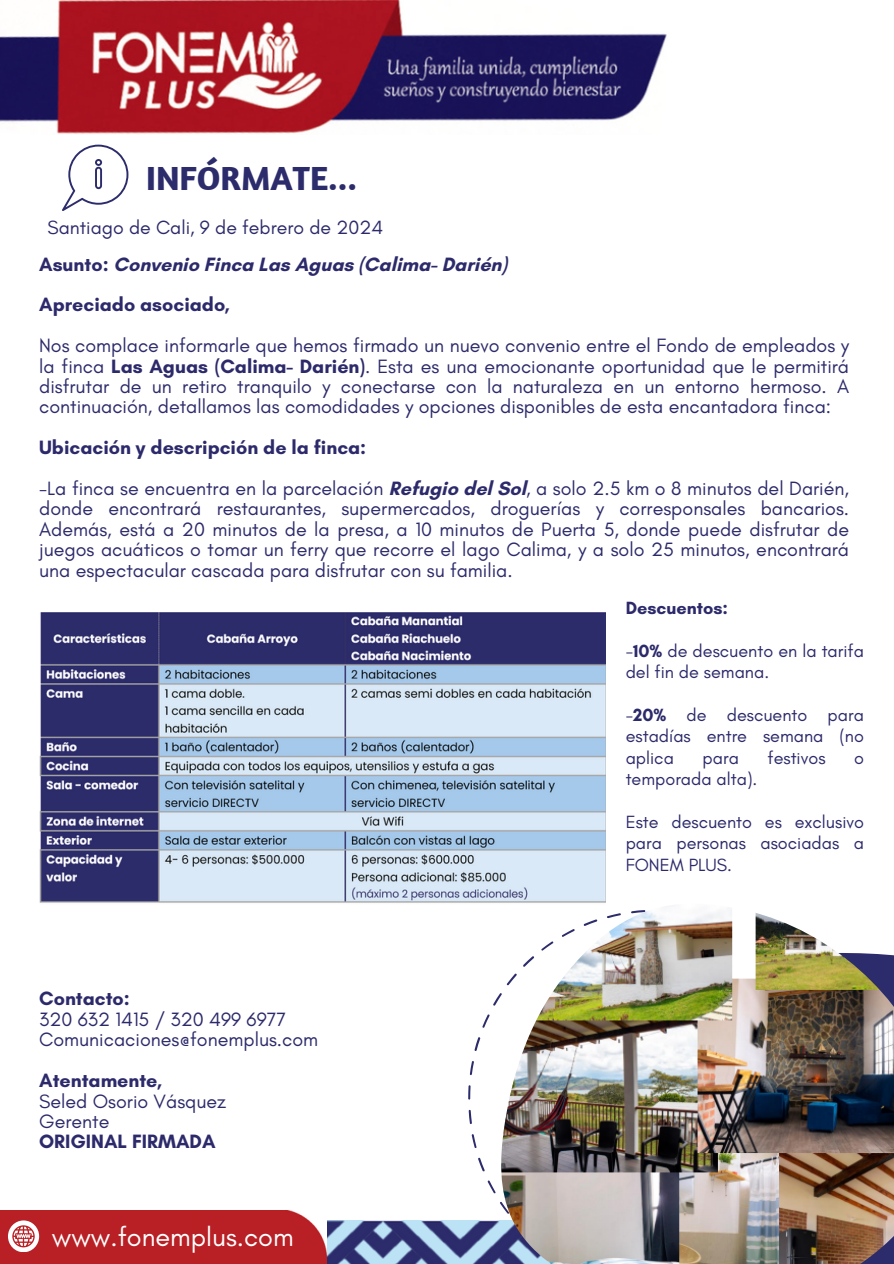
<style>
.page{position:relative;width:894px;height:1264px;background:#fff}
.page>*{position:absolute;margin:0;border:0;box-sizing:border-box;transform-origin:0 0}
.t1{font:700 34.2px "Amaranth";color:#2c2c6c}
.t2{font:27px "Glacial Indifference";color:#fff}
.t3{font:19.65px/20.4px "Glacial Indifference";color:#2c2a6b;text-align:justify}
.t4{font:700 19.65px "Glacial Indifference";color:#2c2a6b}
.t5{font:19.5px "Glacial Indifference";color:#2c2a6b}
.t6{font:18px/21.3px "Glacial Indifference";color:#2c2a6b;text-align:justify}
.t7{font:700 18px "Glacial Indifference";color:#2c2a6b}
.s1{font-weight:700}
</style>
<div class="page">
<img style="left:326px;top:1220px;width:175px;height:43px">
<img style="left:501px;top:905px;width:392px;height:358px">
<div style="left:0;top:1210px;width:326px;height:53px;background:#b92025"></div>
<svg style="left:8px;top:1220px;width:31px;height:31px"></svg>
<svg style="left:62px;top:145px;width:66px;height:65px"></svg>
<img style="left:39px;top:612px;width:566px;height:295px">
<img style="left:0;top:0;width:667px;height:134px">
<p class="t1" style="left:146px;top:157px;width:212px">INFÓRMATE...</p>
<h3 class="t5" style="left:48px;top:215px;width:337px">Santiago de Cali, 9 de febrero de 2024</h3>
<p class="t4" style="left:39px;top:252px;width:469px">Asunto: Convenio Finca Las Aguas (Calima- Darién)</p>
<p class="t4" style="left:39px;top:293px;width:192px">Apreciado asociado,</p>
<h1 class="t3" style="left:39px;top:335px;width:811px">Nos complace informarle que hemos firmado un nuevo convenio entre el Fondo de empleados y la finca <span class="s1">Las Aguas (Calima- Darién)</span>. Esta es una emocionante oportunidad que le permitirá disfrutar de un retiro tranquilo y conectarse con la naturaleza en un entorno hermoso. A continuación, detallamos las comodidades y opciones disponibles de esta encantadora finca:</h1>
<p class="t4" style="left:39px;top:435px;width:328px">Ubicación y descripción de la finca:</p>
<h3 class="t3" style="left:39px;top:478px;width:811px">-La finca se encuentra en la parcelación <span class="s1">Refugio del Sol</span>, a solo 2.5 km o 8 minutos del Darién, donde encontrará restaurantes, supermercados, droguerías y corresponsales bancarios.<br>Además, está a 20 minutos de la presa, a 10 minutos de Puerta 5, donde puede disfrutar de juegos acuáticos o tomar un ferry que recorre el lago Calima, y a solo 25 minutos, encontrará una espectacular cascada para disfrutar con su familia.</h3>
<h3 class="t4" style="left:39px;top:986px;width:92px">Contacto:</h3>
<p class="t3" style="left:39px;top:1008px;width:248px">320 632 1415 / 320 499 6977</p>
<h3 class="t3" style="left:39px;top:1029px;width:280px">Comunicaciones@fonemplus.com</h3>
<p class="t4" style="left:39px;top:1068px;width:125px">Atentamente,</p>
<p class="t3" style="left:39px;top:1090px;width:188px">Seled Osorio Vásquez</p>
<p class="t3" style="left:39px;top:1110px;width:72px">Gerente</p>
<p class="t4" style="left:39px;top:1129px;width:178px">ORIGINAL FIRMADA</p>
<p class="t2" style="left:52px;top:1220px;width:243px">www.fonemplus.com</p>
<p class="t7" style="left:625px;top:596px;width:104px">Descuentos:</p>
<p class="t6" style="left:625px;top:639px;width:240px">-<span class="s1">10%</span> de descuento en la tarifa del fin de semana.</p>
<p class="t6" style="left:625px;top:704px;width:240px">-<span class="s1">20%</span> de descuento para estadías entre semana (no aplica</p>
<p class="t6" style="left:702px;top:746px;width:38px">para</p>
<p class="t6" style="left:767px;top:746px;width:60px">festivos</p>
<p class="t6" style="left:853px;top:746px;width:11px">o</p>
<p class="t6" style="left:625px;top:768px;width:133px">temporada alta).</p>
<p class="t6" style="left:625px;top:810px;width:240px">Este descuento es exclusivo para personas asociadas a FONEM PLUS.</p>
</div>
